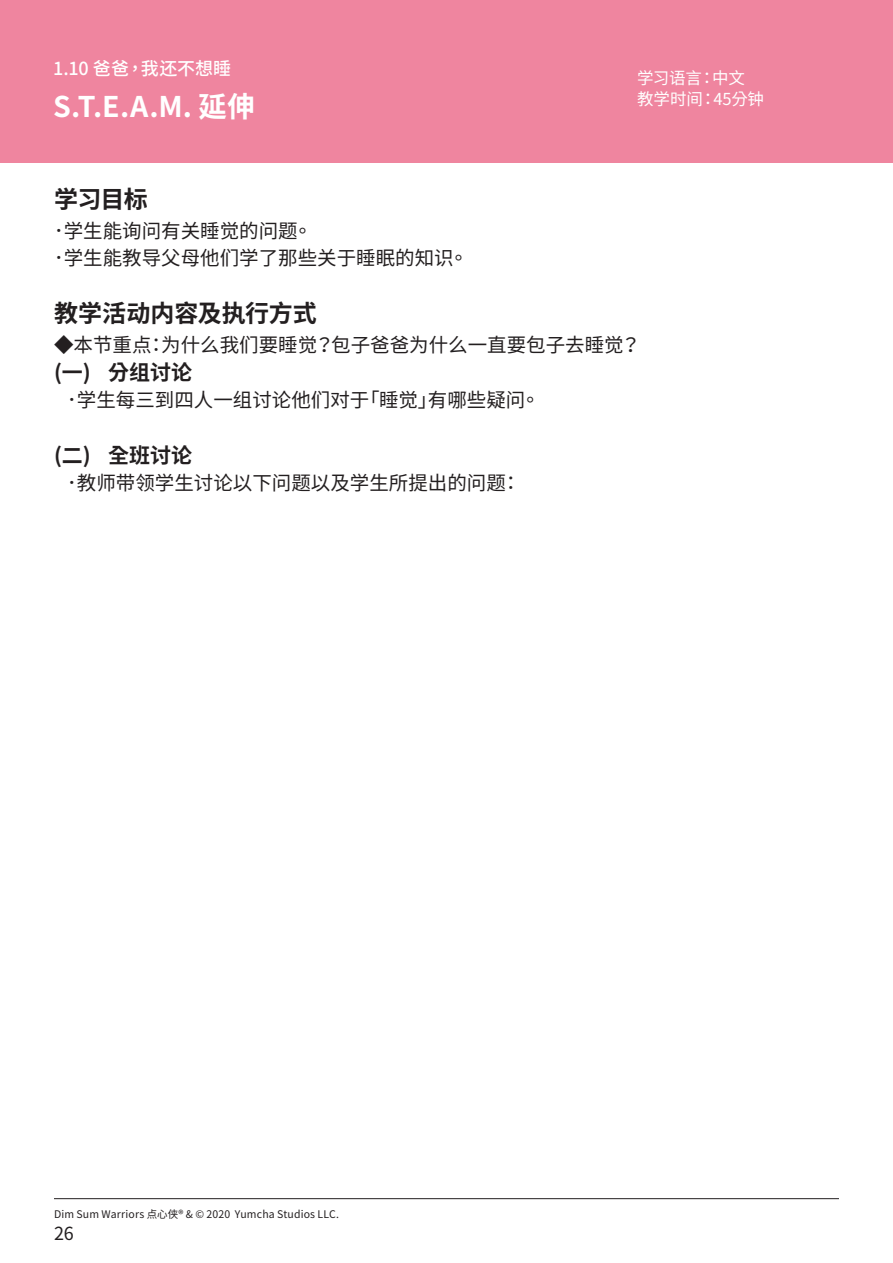
<style>
.page{position:relative;width:893px;height:1263px;background:#fff}
.page>*{position:absolute;margin:0;border:0;box-sizing:border-box;transform-origin:0 0}
.t1{font:700 28.5px "Noto Sans CJ Ktc";color:#fff}
.body_title{font:700 24px "Noto Sans CJ Ktc";letter-spacing:-.005em;color:#231f20}
.Sub_title{font:700 21px "Noto Sans CJ Ktc";color:#231f20}
.body{font:19.5px "Noto Sans CJ Ktc";color:#231f20}
.t2{font:500 18px "Noto Sans CJ Ktc";color:#fff}
.t3{font:18px "Noto Sans CJ Ktc";color:#231f20}
.t4{font:16.5px "Noto Sans CJ Ktc";letter-spacing:-.015em;color:#fff}
.t5{font:10.5px "Noto Sans CJ Ktc";letter-spacing:.015em;color:#231f20}
</style>
<div class="page">
<hr style="left:54px;top:1198px;width:785px;height:1px;background:#231f20">
<div style="left:0;top:0;width:893px;height:163px;background:#ef859f"></div>
<h3 class="t2" style="left:53px;top:58px;width:179px">1.10 爸爸，我还不想睡</h3>
<h1 class="t1" style="left:53px;top:90px;width:204px">S.T.E.A.M. 延伸</h1>
<p class="t4" style="left:637px;top:69px;width:109px">学习语言：中文</p>
<p class="t4" style="left:637px;top:90px;width:129px">教学时间：45分钟</p>
<p class="body_title" style="left:54px;top:185px;width:95px">学习目标</p>
<p class="body" style="left:49px;top:219px;width:265px">．学生能询问有关睡觉的问题。</p>
<p class="body" style="left:49px;top:246px;width:421px">．学生能教导父母他们学了那些关于睡眠的知识。</p>
<p class="body_title" style="left:54px;top:299px;width:264px">教学活动内容及执行方式</p>
<p class="body" style="left:54px;top:333px;width:588px">◆本节重点：为什么我们要睡觉？包子爸爸为什么一直要包子去睡觉？</p>
<p class="Sub_title" style="left:54px;top:360px;width:139px">(一) 分组讨论</p>
<p class="body" style="left:62px;top:389px;width:479px">．学生每三到四人一组讨论他们对于「睡觉」有哪些疑问。</p>
<p class="Sub_title" style="left:54px;top:443px;width:139px">(二) 全班讨论</p>
<p class="body" style="left:62px;top:471px;width:460px">．教师带领学生讨论以下问题以及学生所提出的问题：</p>
<p class="t5" style="left:54px;top:1208px;width:287px">Dim Sum Warriors 点心侠® &amp; © 2020 Yumcha Studios LLC.</p>
<p class="t3" style="left:54px;top:1223px;width:21px">26</p>
</div>
